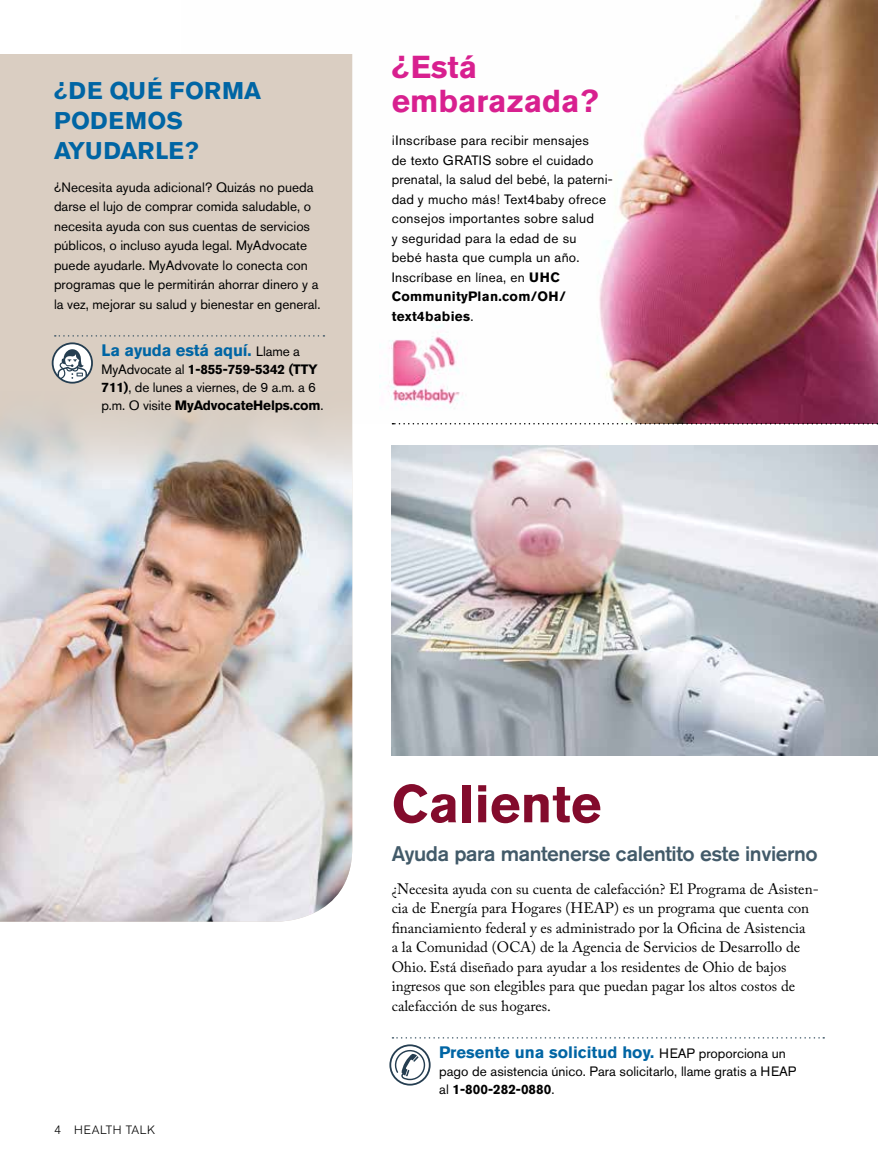
<style>
.page{position:relative;width:878px;height:1161px;background:#fff}
.page>*{position:absolute;margin:0;border:0;box-sizing:border-box;transform-origin:0 0}
.t1{font:700 52.5px "Akzidenz Grotesk BE";color:#830b2c}
.t2{font:700 31.5px/34.5px "Akzidenz Grotesk BE";color:#d8208f}
.t3{font:700 24px/30px "Akzidenz Grotesk BE";letter-spacing:.01em;color:#0065a4}
.t4{font:500 21px "Akzidenz Grotesk BE";letter-spacing:-.02em;color:#425a69}
.t5{font:700 16.5px "Akzidenz Grotesk BE";color:#0065a4}
.t6{font:15px/19.5px "Adobe Caslon Pro";color:#000}
.t7{font:13.5px/19.5px "Akzidenz Grotesk BE";color:#000}
.t8{font:13.5px/19.5px "Akzidenz Grotesk BE";letter-spacing:.02em;color:#000}
.t9{font:300 12px "Akzidenz Grotesk BE";letter-spacing:.05em;color:#000}
.s1{font-weight:400;font-size:13.5px;color:#000}
.s2{font-weight:700}
</style>
<div class="page">
<img style="left:352px;top:0;width:526px;height:424px">
<div style="left:0;top:54px;width:352px;height:334px;background:#dacec2"></div>
<img style="left:0;top:388px;width:352px;height:534px">
<svg style="left:389px;top:1037px;width:435px;height:49px"></svg>
<svg style="left:52px;top:335px;width:272px;height:49px;background:#d4cac0"></svg>
<svg style="left:392px;top:423px;width:486px;height:1px"></svg>
<img style="left:392px;top:446px;width:486px;height:310px">
<img style="left:379px;top:323px;width:93px;height:93px">
<h3 class="t3" style="left:54px;top:76px;width:209px">¿DE QUÉ FORMA<br>PODEMOS<br>AYUDARLE?</h3>
<p class="t7" style="left:54px;top:177px;width:268px">¿Necesita ayuda adicional? Quizás no pueda darse el lujo de comprar comida saludable, o necesita ayuda con sus cuentas de servicios públicos, o incluso ayuda legal. MyAdvocate puede ayudarle. MyAdvovate lo conecta con programas que le permitirán ahorrar dinero y a la vez, mejorar su salud y bienestar en general.</p>
<p class="t5" style="left:102px;top:341px;width:200px">La ayuda está aquí. <span class="s1">Llame a</span></p>
<p class="t7" style="left:101px;top:360px;width:224px;line-height:18px">MyAdvocate al <span class="s2">1-855-759-5342 (TTY<br>711)</span>, de lunes a viernes, de 9 a.m. a 6 p.m. O visite <span class="s2">MyAdvocateHelps.com</span>.</p>
<h2 class="t2" style="left:392px;top:49px;width:208px">¿Está embarazada?</h2>
<p class="t8" style="left:392px;top:131px;width:222px">¡Inscríbase para recibir mensajes<br>de texto GRATIS sobre el cuidado prenatal, la salud del bebé, la paterni&shy;dad y mucho más! Text4baby ofrece consejos importantes sobre salud<br>y seguridad para la edad de su<br>bebé hasta que cumpla un año.<br>Inscríbase en línea, en <span class="s2">UHC<br>CommunityPlan.com/OH/ text4babies</span>.</p>
<p class="t9" style="left:54px;top:1123px;width:103px">4 HEALTH TALK</p>
<h1 class="t1" style="left:392px;top:774px;width:211px">Caliente</h1>
<h3 class="t4" style="left:392px;top:841px;width:427px">Ayuda para mantenerse calentito este invierno</h3>
<p class="t6" style="left:392px;top:879px;width:428px">¿Necesita ayuda con su cuenta de calefacción? El Programa de Asisten&shy;cia de Energía para Hogares (HEAP) es un programa que cuenta con financiamiento federal y es administrado por la Oficina de Asistencia<br>a la Comunidad (OCA) de la Agencia de Servicios de Desarrollo de Ohio. Está diseñado para ayudar a los residentes de Ohio de bajos ingresos que son elegibles para que puedan pagar los altos costos de calefacción de sus hogares.</p>
<p class="t5" style="left:439px;top:1043px;width:348px">Presente una solicitud hoy. <span class="s1">HEAP proporciona un</span></p>
<p class="t7" style="left:439px;top:1062px;width:358px;line-height:18px">pago de asistencia único. Para solicitarlo, llame gratis a HEAP al <span class="s2">1-800-282-0880</span>.</p>
</div>
